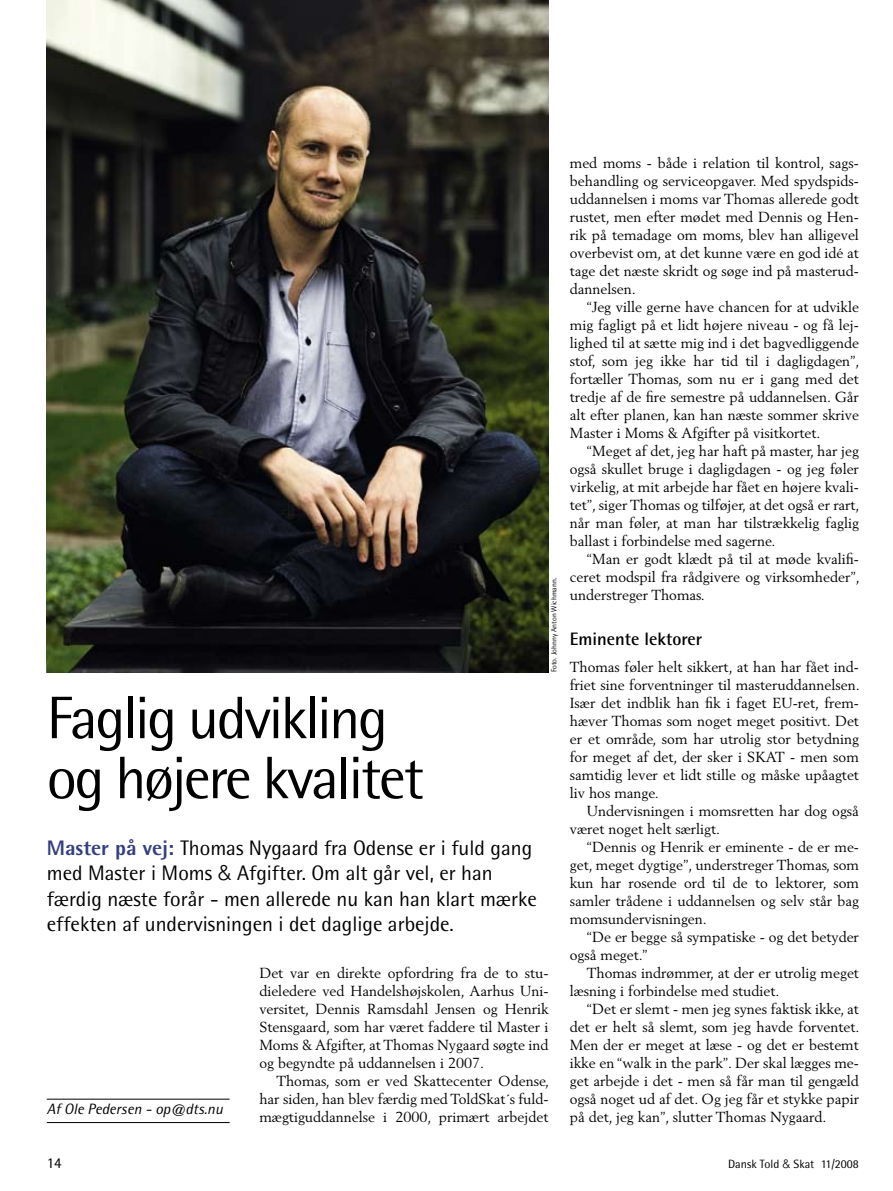
<style>
.page{position:relative;width:893px;height:1191px;background:#fff}
.page>*{position:absolute;margin:0;border:0;box-sizing:border-box;transform-origin:0 0}
.t1{font:60px/60px "Rotis Semi Sans";letter-spacing:-.04em;color:#000}
.t2{font:21px/25.5px "Rotis Semi Sans";color:#000}
.t3{font:700 18px "Rotis Semi Sans";color:#000}
.t4{font:italic 15px "Rotis Semi Sans";color:#000}
.t5{font:15px "Rotis Semi Sans";color:#000}
.t6{font:14.4px/18px "Berling";color:#000;text-align:justify}
.t7{font:12px "Rotis Semi Sans";color:#000}
.t8{font:7.5px "Rotis Semi Sans";color:#000}
.s1{font-weight:800;color:#333f7e}
.s2{font-family:"Helvetica";font-weight:300}
</style>
<div class="page">
<hr style="left:47px;top:1122px;width:183px;height:1px;background:#000">
<hr style="left:47px;top:1098px;width:183px;height:1px;background:#000">
<img style="left:47px;top:0;width:502px;height:672px">
<h1 class="t1" style="left:47px;top:687px;width:379px">Faglig udvikling og højere kvalitet</h1>
<p class="t8" style="left:549px;top:672px;width:96px;rotate:-90deg">Foto. Johnny Anton Wichmann.</p>
<h2 class="t2" style="left:47px;top:834px;width:492px"><span class="s1">Master på vej:</span> Thomas Nygaard fra Odense er i fuld gang med Master i Moms <span class="s2">&amp;</span> Afgifter. Om alt går vel, er han færdig næste forår - men allerede nu kan han klart mærke effekten af undervisningen i det daglige arbejde.</h2>
<p class="t6" style="left:259px;top:964px;width:291px">Det var en direkte opfordring fra de to stu&shy;dieledere ved Handelshøjskolen, Aarhus Uni&shy;versitet, Dennis Ramsdahl Jensen og Henrik Stensgaard, som har været faddere til Master i Moms &amp; Afgifter, at Thomas Nygaard søgte ind og begyndte på uddannelsen i 2007.</p>
<p class="t6" style="left:259px;top:1072px;width:291px;text-indent:17px">Thomas, som er ved Skattecenter Odense, har siden, han blev færdig med ToldSkat´s fuld&shy;mægtiguddannelse i 2000, primært arbejdet</p>
<p class="t4" style="left:47px;top:1100px;width:178px">Af Ole Pedersen - op@dts.nu</p>
<p class="t6" style="left:570px;top:154px;width:291px">med moms - både i relation til kontrol, sags&shy;behandling og serviceopgaver. Med spydspids&shy;uddannelsen i moms var Thomas allerede godt rustet, men efter mødet med Dennis og Hen&shy;rik på temadage om moms, blev han alligevel overbevist om, at det kunne være en god idé at tage det næste skridt og søge ind på masterud&shy;dannelsen.</p>
<p class="t6" style="left:570px;top:298px;width:291px;text-indent:17px">“Jeg ville gerne have chancen for at udvikle mig fagligt på et lidt højere niveau - og få lej&shy;lighed til at sætte mig ind i det bagvedliggende stof, som jeg ikke har tid til i dagligdagen”, fortæller Thomas, som nu er i gang med det tredje af de fire semestre på uddannelsen. Går alt efter planen, kan han næste sommer skrive Master i Moms &amp; Afgifter på visitkortet.</p>
<p class="t6" style="left:570px;top:442px;width:291px;text-indent:17px">“Meget af det, jeg har haft på master, har jeg også skullet bruge i dagligdagen - og jeg føler virkelig, at mit arbejde har fået en højere kvali&shy;tet”, siger Thomas og tilføjer, at det også er rart, når man føler, at man har tilstrækkelig faglig ballast i forbindelse med sagerne.</p>
<p class="t6" style="left:570px;top:550px;width:291px;text-indent:17px">“Man er godt klædt på til at møde kvalifi&shy;ceret modspil fra rådgivere og virksomheder”, understreger Thomas.</p>
<p class="t3" style="left:570px;top:628px;width:134px">Eminente lektorer</p>
<p class="t6" style="left:570px;top:658px;width:291px">Thomas føler helt sikkert, at han har fået ind&shy;friet sine forventninger til masteruddannelsen.<br>Især det indblik han fik i faget EU-ret, frem&shy;hæver Thomas som noget meget positivt. Det er et område, som har utrolig stor betydning for meget af det, der sker i SKAT - men som samtidig lever et lidt stille og måske upåagtet liv hos mange.</p>
<p class="t6" style="left:570px;top:802px;width:291px;text-indent:17px">Undervisningen i momsretten har dog også været noget helt særligt.</p>
<p class="t6" style="left:570px;top:838px;width:291px;text-indent:17px">“Dennis og Henrik er eminente - de er me&shy;get, meget dygtige”, understreger Thomas, som kun har rosende ord til de to lektorer, som samler trådene i uddannelsen og selv står bag momsundervisningen.</p>
<p class="t6" style="left:570px;top:928px;width:291px;text-indent:17px">“De er begge så sympatiske - og det betyder også meget.”</p>
<p class="t6" style="left:570px;top:964px;width:291px;text-indent:17px">Thomas indrømmer, at der er utrolig meget læsning i forbindelse med studiet.</p>
<p class="t6" style="left:570px;top:1000px;width:291px;text-indent:17px">“Det er slemt - men jeg synes faktisk ikke, at det er helt så slemt, som jeg havde forventet.<br>Men der er meget at læse - og det er bestemt ikke en “walk in the park”. Der skal lægges me&shy;get arbejde i det - men så får man til gengæld også noget ud af det. Og jeg får et stykke papir på det, jeg kan”, slutter Thomas Nygaard.</p>
<p class="t5" style="left:47px;top:1154px;width:17px">14</p>
<p class="t7" style="left:728px;top:1157px;width:132px">Dansk Told <span class="s2">&amp;</span> Skat 11/2008</p>
</div>
